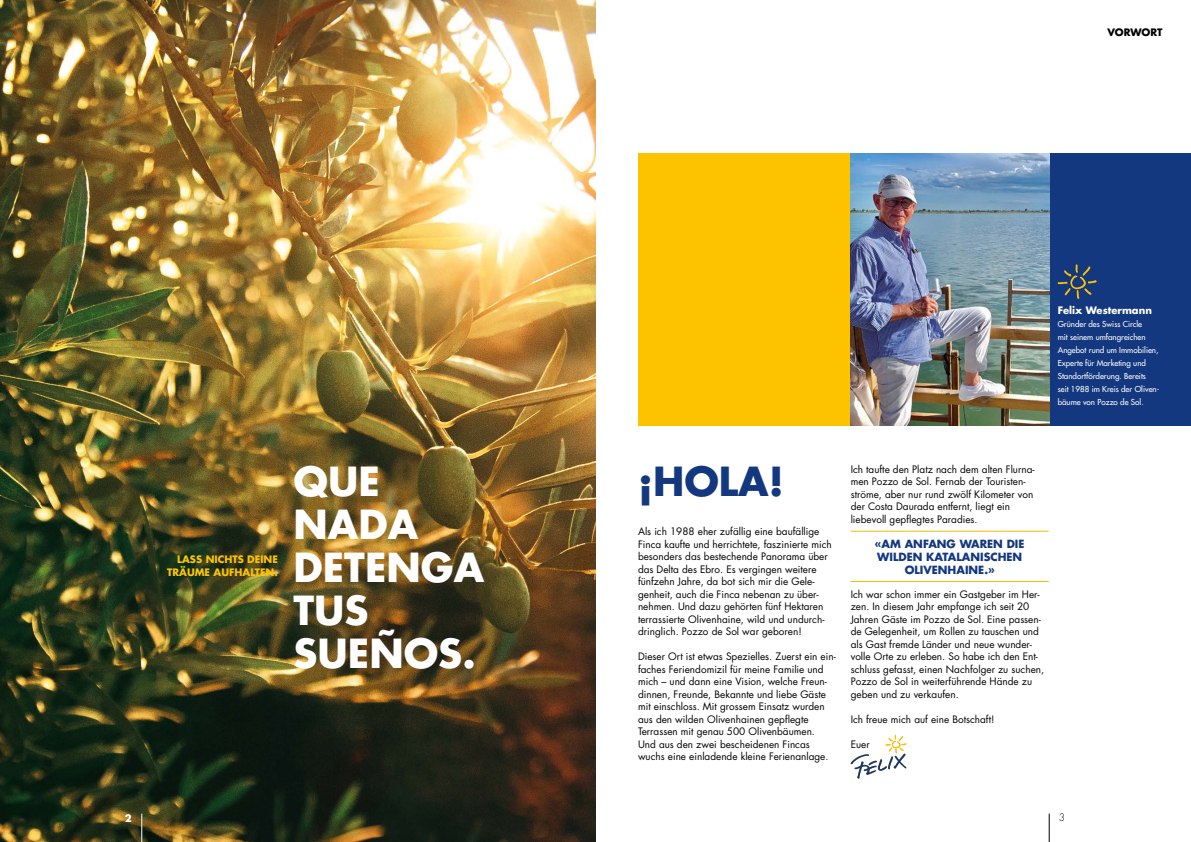
<style>
.page{position:relative;width:1191px;height:842px;background:#fff}
.page>*{position:absolute;margin:0;border:0;box-sizing:border-box;transform-origin:0 0}
.t1{font:700 39px/43px "Futura";color:#fff}
.t2{font:700 39px "Futura";color:#14387f}
.t3{font:700 11px/13px "Futura";color:#14387f;text-align:center}
.t4{font:10px/12.5px "Futura";color:#000}
.t5{font:700 10px/13px "Futura";color:#fdc300;text-align:right}
.t6{font:700 10px "Futura";color:#fff}
.t7{font:700 10px "Futura";color:#000}
.t8{font:300 10px "Futura";color:#000}
.t9{font:8px/13px "Futura";color:#fff}
</style>
<div class="page">
<div style="left:638px;top:153px;width:212px;height:272px;background:#fdc300"></div>
<div style="left:1049px;top:153px;width:142px;height:272px;background:#14387f"></div>
<img style="left:850px;top:153px;width:199px;height:272px">
<img style="left:0;top:0;width:595px;height:842px">
<svg style="left:1048px;top:814px;width:1px;height:28px"></svg>
<svg style="left:141px;top:814px;width:1px;height:28px"></svg>
<svg style="left:1057px;top:264px;width:39px;height:35px"></svg>
<hr style="left:850px;top:531px;width:198px;height:1px;background:#fbba00">
<hr style="left:850px;top:581px;width:198px;height:1px;background:#fbba00">
<svg style="left:850px;top:735px;width:56px;height:44px"></svg>
<p class="t7" style="left:1107px;top:26px;width:57px">VORWORT</p>
<p class="t5" style="left:167px;top:552px;width:112px">LASS NICHTS DEINE<br>TRÄUME AUFHALTEN.</p>
<h1 class="t1" style="left:293px;top:459px;width:192px">QUE<br>NADA<br>DETENGA<br>TUS<br>SUEÑOS.</h1>
<p class="t6" style="left:1057px;top:304px;width:96px">Felix Westermann</p>
<p class="t9" style="left:1057px;top:318px;width:103px">Gründer des Swiss Circle<br>mit seinem umfangreichen<br>Angebot rund um Immobilien,<br>Experte für Marketing und<br>Standortförderung. Bereits<br>seit 1988 im Kreis der Oliven&shy;bäume von Pozzo de Sol.</p>
<h1 class="t2" style="left:638px;top:456px;width:147px">¡HOLA!</h1>
<p class="t4" style="left:638px;top:525px;width:195px">Als ich 1988 eher zufällig eine baufällige Finca kaufte und herrichtete, faszinierte mich besonders das bestechende Panorama über das Delta des Ebro. Es vergingen weitere fünfzehn Jahre, da bot sich mir die Gele&shy;genheit, auch die Finca nebenan zu über&shy;nehmen. Und dazu gehörten fünf Hektaren terrassierte Olivenhaine, wild und undurch&shy;dringlich. Pozzo de Sol war geboren!</p>
<p class="t4" style="left:638px;top:650px;width:199px">Dieser Ort ist etwas Spezielles. Zuerst ein ein&shy;faches Feriendomizil für meine Familie und mich – und dann eine Vision, welche Freun&shy;dinnen, Freunde, Bekannte und liebe Gäste mit einschloss. Mit grossem Einsatz wurden aus den wilden Olivenhainen gepflegte Terrassen mit genau 500 Olivenbäumen.<br>Und aus den zwei bescheidenen Fincas wuchs eine einladende kleine Ferienanlage.</p>
<p class="t4" style="left:850px;top:463px;width:185px">Ich taufte den Platz nach dem alten Flurna&shy;men Pozzo de Sol. Fernab der Touristen&shy;ströme, aber nur rund zwölf Kilometer von der Costa Daurada entfernt, liegt ein liebevoll gepflegtes Paradies.</p>
<p class="t3" style="left:875px;top:537px;width:151px">«AM ANFANG WAREN DIE<br>WILDEN KATALANISCHEN<br>OLIVENHAINE.»</p>
<p class="t4" style="left:850px;top:588px;width:195px">Ich war schon immer ein Gastgeber im Her&shy;zen. In diesem Jahr empfange ich seit 20<br>Jahren Gäste im Pozzo de Sol. Eine passen&shy;de Gelegenheit, um Rollen zu tauschen und als Gast fremde Länder und neue wunder&shy;volle Orte zu erleben. So habe ich den Ent&shy;schluss gefasst, einen Nachfolger zu suchen, Pozzo de Sol in weiterführende Hände zu geben und zu verkaufen.</p>
<p class="t4" style="left:850px;top:713px;width:145px">Ich freue mich auf eine Botschaft!</p>
<p class="t4" style="left:850px;top:738px;width:20px">Euer</p>
<p class="t6" style="left:125px;top:811px;width:8px">2</p>
<p class="t8" style="left:1059px;top:811px;width:8px">3</p>
</div>
